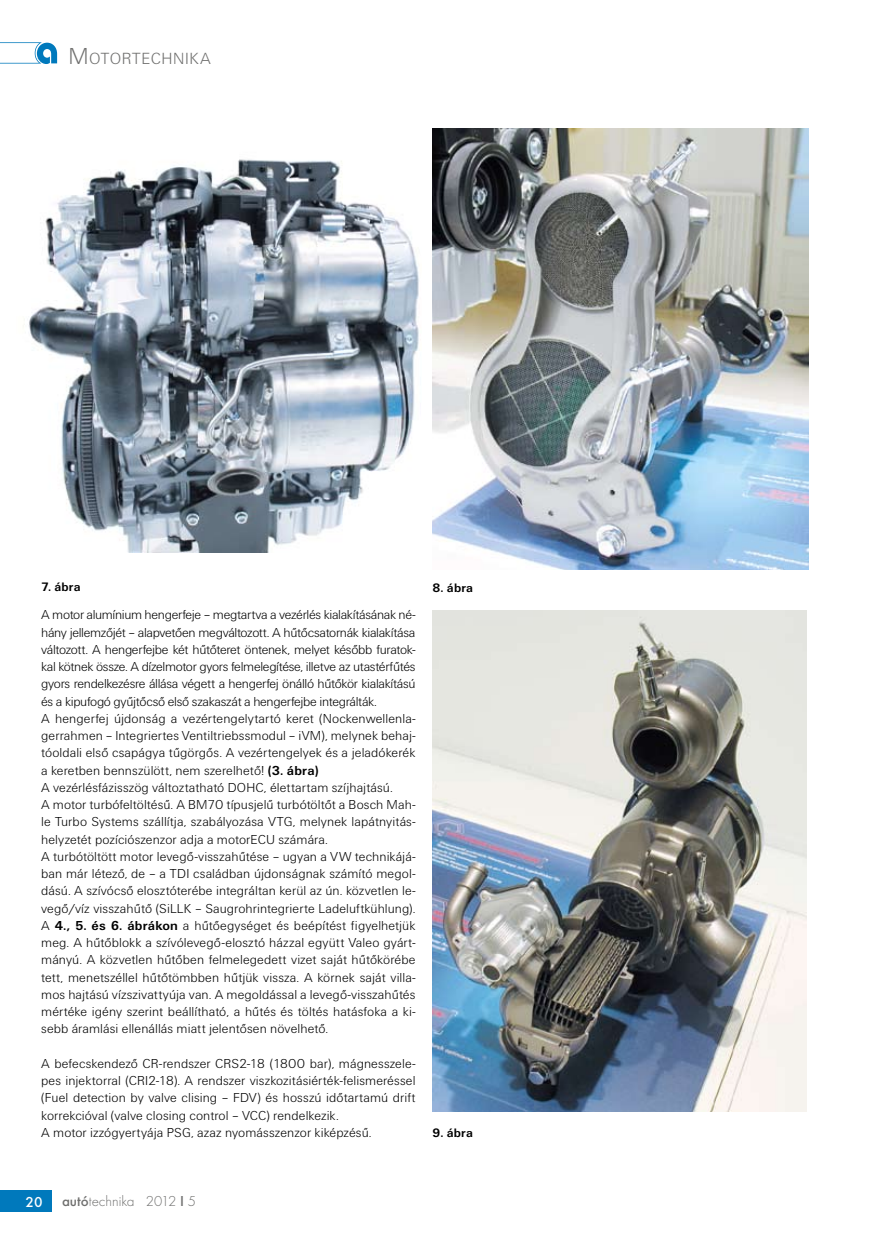
<style>
.page{position:relative;width:872px;height:1246px;background:#fff}
.page>*{position:absolute;margin:0;border:0;box-sizing:border-box;transform-origin:0 0}
.t1{font:16.8px "U001 Lig";letter-spacing:.04em;color:#70706f}
.t2{font:300 15px "Futura TOT";color:#70706f}
.t3{font:500 15px "Futura TOT";color:#fff}
.t4{font:13.5px/17.2px "U001 Lig";letter-spacing:.005em;color:#000}
.t5{font:700 12.75px "U001";letter-spacing:.015em;color:#000}
.s1{font-size:24px}
.s2{font-family:"U001";font-weight:700}
.s3{font-weight:500}
</style>
<div class="page">
<div style="left:0;top:1191px;width:51px;height:21px;background:#0079bc"></div>
<svg style="left:0;top:42px;width:57px;height:22px"></svg>
<img style="left:432px;top:129px;width:376px;height:441px">
<img style="left:28px;top:159px;width:391px;height:393px">
<img style="left:432px;top:610px;width:375px;height:501px">
<p class="t1" style="left:68px;top:49px;width:144px"><span class="s1">M</span>OTORTECHNIKA</p>
<p class="t5" style="left:41px;top:579px;width:41px">7. ábra</p>
<p class="t5" style="left:432px;top:580px;width:42px">8. ábra</p>
<p class="t4" style="left:41px;top:606px;width:376px">A motor alumínium hengerfeje – megtartva a vezérlés kialakításának né&shy;hány jellemzőjét – alapvetően megváltozott. A hűtőcsatornák kialakítása változott. A hengerfejbe két hűtőteret öntenek, melyet később furatok&shy;kal kötnek össze. A dízelmotor gyors felmelegítése, illetve az utastérfűtés gyors rendelkezésre állása végett a hengerfej önálló hűtőkör kialakítású és a kipufogó gyűjtőcső első szakaszát a hengerfejbe integrálták.<br>A hengerfej újdonság a vezértengelytartó keret (Nockenwellenla&shy;gerrahmen – Integriertes Ventiltriebssmodul – iVM), melynek behaj&shy;tóoldali első csapágya tűgörgős. A vezértengelyek és a jeladókerék a keretben bennszülött, nem szerelhető! <span class="s2">(3. ábra)<br></span>A vezérlésfázisszög változtatható DOHC, élettartam szíjhajtású.<br>A motor turbófeltöltésű. A BM70 típusjelű turbótöltőt a Bosch Mah&shy;le Turbo Systems szállítja, szabályozása VTG, melynek lapátnyitás&shy;helyzetét pozíciószenzor adja a motorECU számára.<br>A turbótöltött motor levegő-visszahűtése – ugyan a VW technikájá&shy;ban már létező, de – a TDI családban újdonságnak számító megol&shy;dású. A szívócső elosztóterébe integráltan kerül az ún. közvetlen le&shy;vegő/víz visszahűtő (SiLLK – Saugrohrintegrierte Ladeluftkühlung).<br>A <span class="s2">4., 5. és 6. ábrákon</span> a hűtőegységet és beépítést figyelhetjük meg. A hűtőblokk a szívólevegő-elosztó házzal együtt Valeo gyárt&shy;mányú. A közvetlen hűtőben felmelegedett vizet saját hűtőkörébe tett, menetszéllel hűtőtömbben hűtjük vissza. A körnek saját villa&shy;mos hajtású vízszivattyúja van. A megoldással a levegő-visszahűtés mértéke igény szerint beállítható, a hűtés és töltés hatásfoka a ki&shy;sebb áramlási ellenállás miatt jelentősen növelhető.</p>
<p class="t4" style="left:41px;top:1055px;width:376px">A befecskendező CR-rendszer CRS2-18 (1800 bar), mágnesszele&shy;pes injektorral (CRI2-18). A rendszer viszkozitásiérték-felismeréssel (Fuel detection by valve clising – FDV) és hosszú időtartamú drift korrekcióval (valve closing control – VCC) rendelkezik.<br>A motor izzógyertyája PSG, azaz nyomásszenzor kiképzésű.</p>
<p class="t5" style="left:432px;top:1126px;width:42px">9. ábra</p>
<p class="t3" style="left:26px;top:1193px;width:19px">20</p>
<p class="t2" style="left:62px;top:1193px;width:135px"><span class="s3">autó</span>technika 2012 <span class="s3">I</span> 5</p>
</div>
